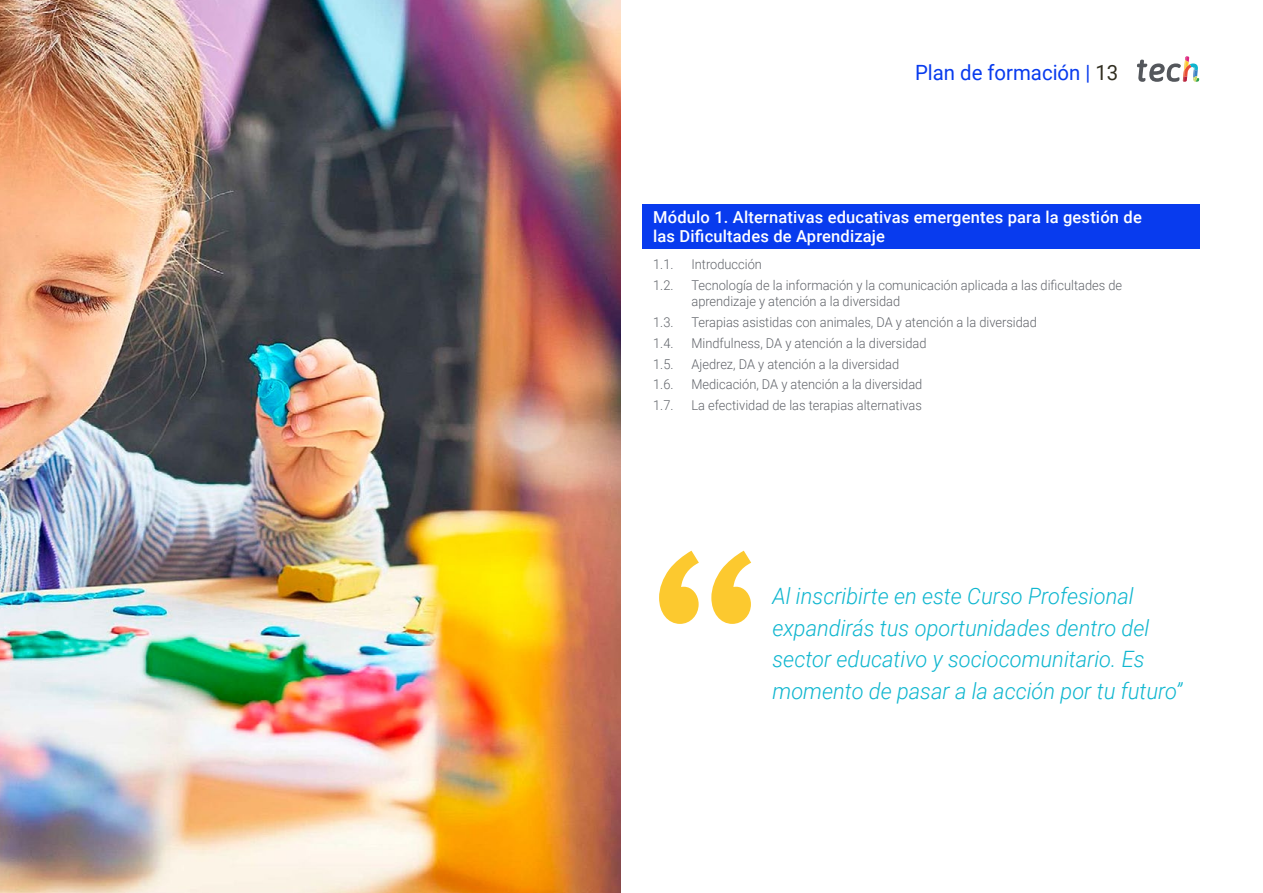
<style>
.page{position:relative;width:1263px;height:893px;background:#fff}
.page>*{position:absolute;margin:0;border:0;box-sizing:border-box;transform-origin:0 0}
.t1{font:italic 300 22.5px/31.5px "Roboto";color:#0fb6cf}
.t2{font:21px "Roboto";color:#083bee}
.t3{font:500 16.5px/19.5px "Roboto";letter-spacing:.01em;color:#fff}
.t4{font:300 13.5px/16.5px "Roboto";color:#61646a;scale:.95 1}
.s1{color:#312e20}
</style>
<div class="page">
<img style="left:0;top:0;width:621px;height:893px">
<svg style="left:659px;top:551px;width:92px;height:73px"></svg>
<div style="left:642px;top:204px;width:557px;height:44px;background:#083bee"></div>
<svg style="left:1137px;top:56px;width:62px;height:26px"></svg>
<h2 class="t2" style="left:915px;top:57px;width:205px">Plan de formación | <span class="s1">13</span></h2>
<p class="t3" style="left:653px;top:206px;width:490px">Módulo 1. Alternativas educativas emergentes para la gestión de las Dificultades de Aprendizaje</p>
<p class="t4" style="left:653px;top:256px;width:23px">1.1.</p>
<p class="t4" style="left:691px;top:256px;width:76px">Introducción</p>
<p class="t4" style="left:653px;top:276px;width:23px">1.2.</p>
<p class="t4" style="left:691px;top:276px;width:455px">Tecnología de la información y la comunicación aplicada a las dificultades de aprendizaje y atención a la diversidad</p>
<p class="t4" style="left:653px;top:314px;width:23px">1.3.</p>
<p class="t4" style="left:691px;top:314px;width:365px">Terapias asistidas con animales, DA y atención a la diversidad</p>
<p class="t4" style="left:653px;top:334px;width:23px">1.4.</p>
<p class="t4" style="left:691px;top:334px;width:249px">Mindfulness, DA y atención a la diversidad</p>
<p class="t4" style="left:653px;top:355px;width:23px">1.5.</p>
<p class="t4" style="left:691px;top:355px;width:220px">Ajedrez, DA y atención a la diversidad</p>
<p class="t4" style="left:653px;top:376px;width:23px">1.6.</p>
<p class="t4" style="left:691px;top:376px;width:245px">Medicación, DA y atención a la diversidad</p>
<p class="t4" style="left:653px;top:397px;width:23px">1.7.</p>
<p class="t4" style="left:691px;top:397px;width:244px">La efectividad de las terapias alternativas</p>
<h1 class="t1" style="left:772px;top:580px;width:411px">Al inscribirte en este Curso Profesional expandirás tus oportunidades dentro del sector educativo y sociocomunitario. Es momento de pasar a la acción por tu futuro”</h1>
</div>
